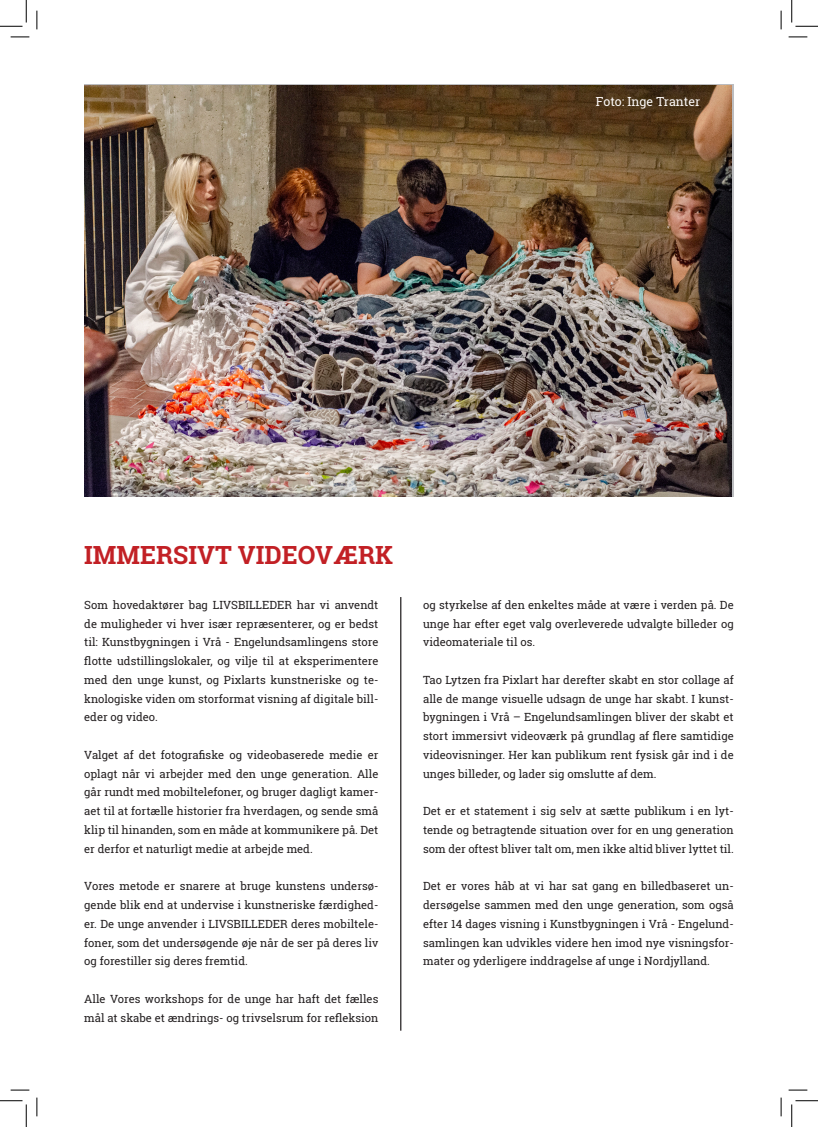
<style>
.page{position:relative;width:818px;height:1127px;background:#fff}
.page>*{position:absolute;margin:0;border:0;box-sizing:border-box;transform-origin:0 0}
._20-35-bold-left{font:700 25px "Roboto Slab";color:#c22025}
.t1{font:12.5px "Roboto Slab";color:#fefaf8}
._9-15-reg-leftjustif{font:11.25px/18.8px "Roboto Slab";color:#231f20;text-align:justify}
</style>
<div class="page">
<hr style="left:400px;top:597px;width:1px;height:433px;background:#231f20">
<img style="left:84px;top:85px;width:647px;height:411px">
<svg style="left:11px;top:36px;width:18px;height:2px"></svg>
<svg style="left:788px;top:36px;width:19px;height:2px"></svg>
<svg style="left:11px;top:1089px;width:18px;height:1px"></svg>
<svg style="left:788px;top:1089px;width:19px;height:1px"></svg>
<svg style="left:36px;top:11px;width:2px;height:18px"></svg>
<svg style="left:36px;top:1097px;width:2px;height:18px"></svg>
<svg style="left:780px;top:11px;width:2px;height:18px"></svg>
<svg style="left:780px;top:1097px;width:2px;height:18px"></svg>
<svg style="left:0;top:0;width:27px;height:27px"></svg>
<svg style="left:0;top:1100px;width:27px;height:26px"></svg>
<svg style="left:791px;top:0;width:27px;height:27px"></svg>
<svg style="left:791px;top:1100px;width:27px;height:26px"></svg>
<p class="t1" style="left:595px;top:94px;width:106px;rotate:-1deg">Foto: Inge Tranter</p>
<p class="_20-35-bold-left" style="left:84px;top:537px;width:310px">IMMERSIVT VIDEOVÆRK</p>
<p class="_9-15-reg-leftjustif" style="left:84px;top:595px;width:296px">Som hovedaktører bag LIVSBILLEDER har vi anvendt de muligheder vi hver især repræsenterer, og er bedst til: Kunstbygningen i Vrå - Engelundsamlingens store flotte udstillingslokaler, og vilje til at eksperimentere med den unge kunst, og Pixlarts kunstneriske og te&shy;knologiske viden om storformat visning af digitale bill&shy;eder og video.</p>
<p class="_9-15-reg-leftjustif" style="left:84px;top:745px;width:296px">Valget af det fotografiske og videobaserede medie er oplagt når vi arbejder med den unge generation. Alle går rundt med mobiltelefoner, og bruger dagligt kamer&shy;aet til at fortælle historier fra hverdagen, og sende små klip til hinanden, som en måde at kommunikere på. Det er derfor et naturligt medie at arbejde med.</p>
<p class="_9-15-reg-leftjustif" style="left:84px;top:876px;width:296px">Vores metode er snarere at bruge kunstens undersø&shy;gende blik end at undervise i kunstneriske færdighed&shy;er. De unge anvender i LIVSBILLEDER deres mobiltele&shy;foner, som det undersøgende øje når de ser på deres liv og forestiller sig deres fremtid.</p>
<p class="_9-15-reg-leftjustif" style="left:84px;top:989px;width:296px">Alle Vores workshops for de unge har haft det fælles mål at skabe et ændrings- og trivselsrum for refleksion</p>
<p class="_9-15-reg-leftjustif" style="left:423px;top:595px;width:312px">og styrkelse af den enkeltes måde at være i verden på. De unge har efter eget valg overleverede udvalgte billeder og videomateriale til os.</p>
<p class="_9-15-reg-leftjustif" style="left:423px;top:670px;width:312px">Tao Lytzen fra Pixlart har derefter skabt en stor collage af alle de mange visuelle udsagn de unge har skabt. I kunst&shy;bygningen i Vrå – Engelundsamlingen bliver der skabt et stort immersivt videoværk på grundlag af flere samtidige videovisninger. Her kan publikum rent fysisk går ind i de unges billeder, og lader sig omslutte af dem.</p>
<p class="_9-15-reg-leftjustif" style="left:423px;top:801px;width:312px">Det er et statement i sig selv at sætte publikum i en lyt&shy;tende og betragtende situation over for en ung generation som der oftest bliver talt om, men ikke altid bliver lyttet til.</p>
<p class="_9-15-reg-leftjustif" style="left:423px;top:876px;width:312px">Det er vores håb at vi har sat gang en billedbaseret un&shy;dersøgelse sammen med den unge generation, som også efter 14 dages visning i Kunstbygningen i Vrå - Engelund&shy;samlingen kan udvikles videre hen imod nye visningsfor&shy;mater og yderligere inddragelse af unge i Nordjylland.</p>
</div>
